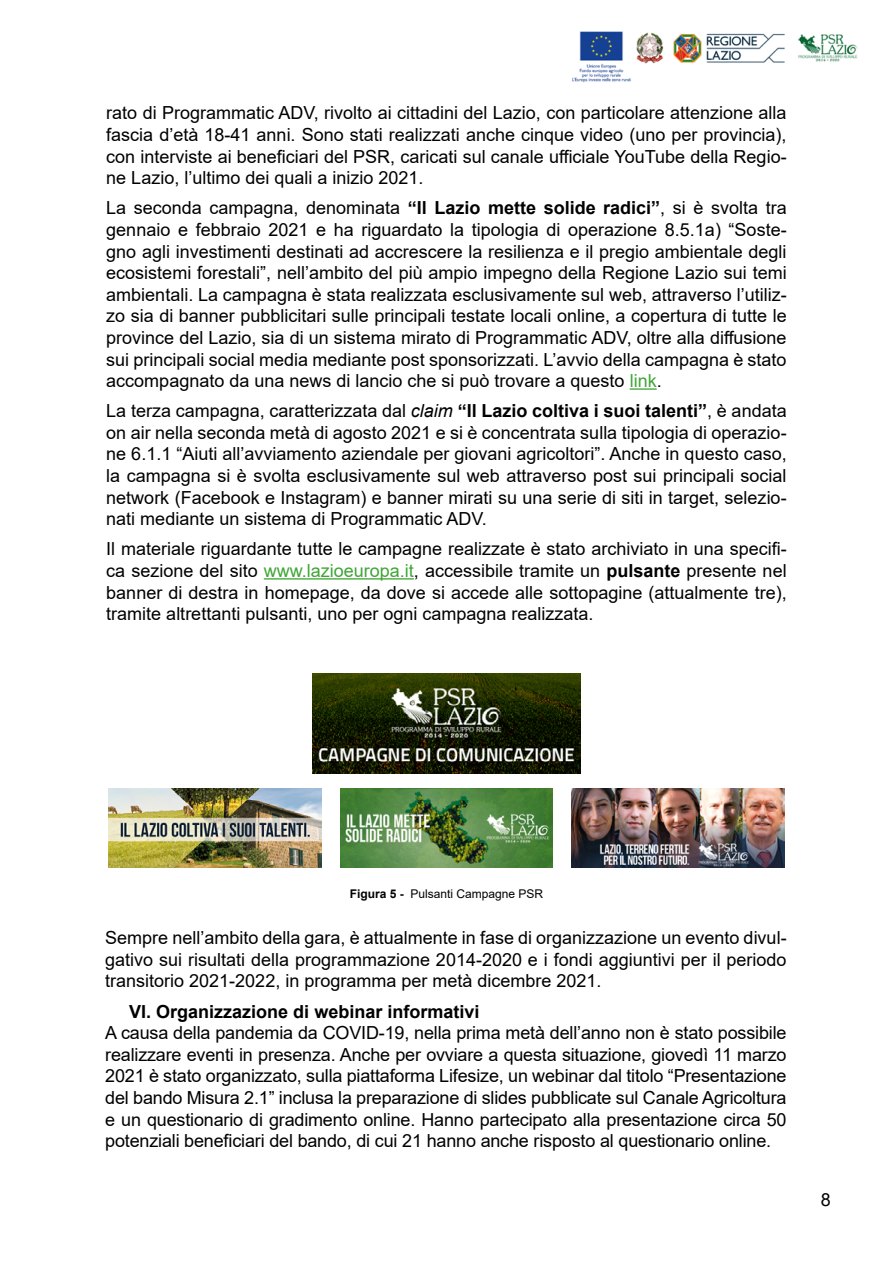
<style>
.page{position:relative;width:893px;height:1263px;background:#fff}
.page>*{position:absolute;margin:0;border:0;box-sizing:border-box;transform-origin:0 0}
.t1{font:18px/21.6px "Arial";color:#000;text-align:justify}
.t2{font:700 18px "Arial";color:#000}
.t3{font:12px "Arial";color:#000}
.s1{font-weight:700}
.s2{color:#3fa535}
.s3{font-style:italic}
</style>
<div class="page">
<img style="left:572px;top:31px;width:286px;height:52px">
<hr style="left:630px;top:388px;width:27px;height:2px;background:#3fa535">
<hr style="left:264px;top:578px;width:150px;height:1px;background:#3fa535">
<img style="left:313px;top:674px;width:267px;height:99px">
<img style="left:108px;top:789px;width:213px;height:79px">
<img style="left:340px;top:789px;width:213px;height:79px">
<img style="left:572px;top:789px;width:212px;height:79px">
<p class="t1" style="left:106px;top:102px;width:682px">rato di Programmatic ADV, rivolto ai cittadini del Lazio, con particolare attenzione alla fascia d’età 18-41 anni. Sono stati realizzati anche cinque video (uno per provincia), con interviste ai beneficiari del PSR, caricati sul canale ufficiale YouTube della Regio&shy;ne Lazio, l’ultimo dei quali a inizio 2021.</p>
<p class="t1" style="left:106px;top:197px;width:682px">La seconda campagna, denominata <span class="s1">“Il Lazio mette solide radici”</span>, si è svolta tra gennaio e febbraio 2021 e ha riguardato la tipologia di operazione 8.5.1a) “Soste&shy;gno agli investimenti destinati ad accrescere la resilienza e il pregio ambientale degli ecosistemi forestali”, nell’ambito del più ampio impegno della Regione Lazio sui temi ambientali. La campagna è stata realizzata esclusivamente sul web, attraverso l’utiliz&shy;zo sia di banner pubblicitari sulle principali testate locali online, a copertura di tutte le province del Lazio, sia di un sistema mirato di Programmatic ADV, oltre alla diffusione sui principali social media mediante post sponsorizzati. L’avvio della campagna è stato accompagnato da una news di lancio che si può trovare a questo <span class="s2">link</span>.</p>
<p class="t1" style="left:106px;top:400px;width:682px">La terza campagna, caratterizzata dal <span class="s3">claim</span> <span class="s1">“Il Lazio coltiva i suoi talenti”</span>, è andata on air nella seconda metà di agosto 2021 e si è concentrata sulla tipologia di operazio&shy;ne 6.1.1 “Aiuti all’avviamento aziendale per giovani agricoltori”. Anche in questo caso, la campagna si è svolta esclusivamente sul web attraverso post sui principali social network (Facebook e Instagram) e banner mirati su una serie di siti in target, selezio&shy;nati mediante un sistema di Programmatic ADV.</p>
<p class="t1" style="left:106px;top:538px;width:682px">Il materiale riguardante tutte le campagne realizzate è stato archiviato in una specifi&shy;ca sezione del sito <span class="s2">www.lazioeuropa.it</span>, accessibile tramite un <span class="s1">pulsante</span> presente nel banner di destra in homepage, da dove si accede alle sottopagine (attualmente tre), tramite altrettanti pulsanti, uno per ogni campagna realizzata.</p>
<p class="t3" style="left:350px;top:885px;width:195px"><span class="s1">Figura 5 -</span> Pulsanti Campagne PSR</p>
<p class="t1" style="left:105px;top:927px;width:683px">Sempre nell’ambito della gara, è attualmente in fase di organizzazione un evento divul&shy;gativo sui risultati della programmazione 2014-2020 e i fondi aggiuntivi per il periodo transitorio 2021-2022, in programma per metà dicembre 2021.</p>
<p class="t2" style="left:129px;top:998px;width:352px">VI. Organizzazione di webinar informativi</p>
<p class="t1" style="left:105px;top:1022px;width:683px">A causa della pandemia da COVID-19, nella prima metà dell’anno non è stato possibile realizzare eventi in presenza. Anche per ovviare a questa situazione, giovedì 11 marzo 2021 è stato organizzato, sulla piattaforma Lifesize, un webinar dal titolo “Presentazione del bando Misura 2.1” inclusa la preparazione di slides pubblicate sul Canale Agricoltura e un questionario di gradimento online. Hanno partecipato alla presentazione circa 50 potenziali beneficiari del bando, di cui 21 hanno anche risposto al questionario online.</p>
<p class="t1" style="left:821px;top:1189px;width:12px">8</p>
</div>
